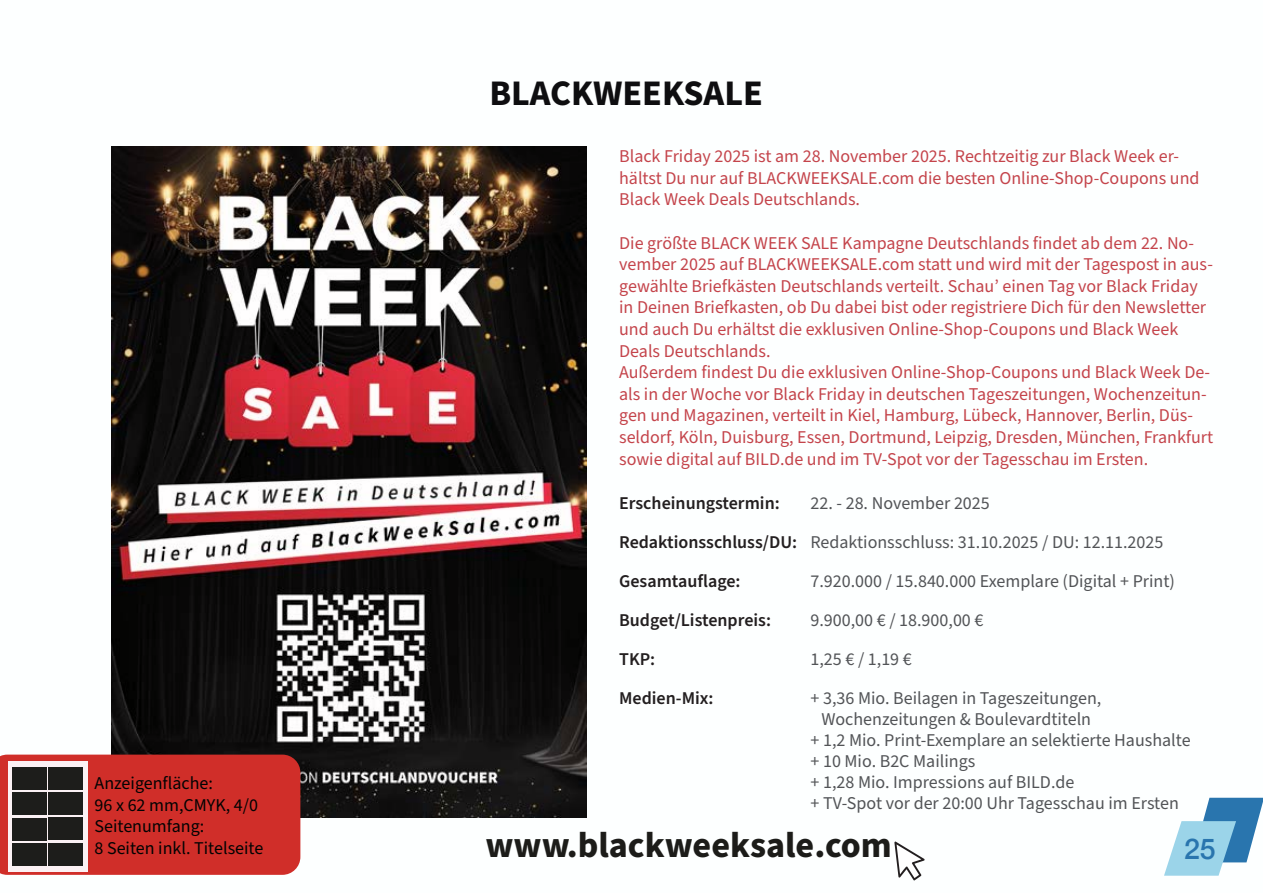
<style>
.page{position:relative;width:1263px;height:893px;background:#fff}
.page>*{position:absolute;margin:0;border:0;box-sizing:border-box;transform-origin:0 0}
.t1{font:700 36px "Source Sans Pro";color:#1c1c19}
.t2{font:700 36px "Source Sans Pro";color:#0e0e10}
.t3{font:500 28.5px "Helvetica Neue";color:#2975ae}
.t4{font:18px/21.6px "Source Sans Pro";color:#c4444b}
.t5{font:18px/39px "Source Sans Pro";color:#525457}
.t6{font:600 18px/39px "Source Sans Pro";color:#231f20}
.t7{font:18px/21.6px "Source Sans Pro";color:#020303}
</style>
<div class="page">
<img style="left:112px;top:146px;width:475px;height:672px">
<div style="left:0;top:755px;width:300px;height:120px;background:#d02e29"></div>
<div style="left:8px;top:761px;width:80px;height:110px;background:#fbf1f4"></div>
<div style="left:12px;top:767px;width:35px;height:23px;background:#1d1d1b"></div>
<div style="left:49px;top:767px;width:34px;height:22px;background:#1d1d1b"></div>
<div style="left:12px;top:793px;width:35px;height:22px;background:#1d1d1b"></div>
<div style="left:49px;top:792px;width:34px;height:23px;background:#1d1d1b"></div>
<div style="left:12px;top:818px;width:35px;height:22px;background:#1d1d1b"></div>
<div style="left:49px;top:818px;width:34px;height:22px;background:#1d1d1b"></div>
<div style="left:12px;top:843px;width:35px;height:23px;background:#1d1d1b"></div>
<div style="left:49px;top:843px;width:34px;height:22px;background:#1d1d1b"></div>
<svg style="left:894px;top:841px;width:31px;height:39px"></svg>
<svg style="left:1164px;top:798px;width:99px;height:78px"></svg>
<p class="t7" style="left:95px;top:773px;width:170px">Anzeigenfläche:<br>96 x 62 mm,CMYK, 4/0<br>Seitenumfang:<br>8 Seiten inkl. Titelseite</p>
<h1 class="t2" style="left:489px;top:68px;width:275px">BLACKWEEKSALE</h1>
<p class="t4" style="left:619px;top:146px;width:582px">Black Friday 2025 ist am 28. November 2025. Rechtzeitig zur Black Week er&shy;hältst Du nur auf BLACKWEEKSALE.com die besten Online-Shop-Coupons und<br>Black Week Deals Deutschlands.</p>
<p class="t4" style="left:619px;top:232px;width:596px">Die größte BLACK WEEK SALE Kampagne Deutschlands findet ab dem 22. No&shy;vember 2025 auf BLACKWEEKSALE.com statt und wird mit der Tagespost in aus&shy;gewählte Briefkästen Deutschlands verteilt. Schau’ einen Tag vor Black Friday in Deinen Briefkasten, ob Du dabei bist oder registriere Dich für den Newsletter und auch Du erhältst die exklusiven Online-Shop-Coupons und Black Week Deals Deutschlands.<br>Außerdem findest Du die exklusiven Online-Shop-Coupons und Black Week De&shy;als in der Woche vor Black Friday in deutschen Tageszeitungen, Wochenzeitun&shy;gen und Magazinen, verteilt in Kiel, Hamburg, Lübeck, Hannover, Berlin, Düs&shy;seldorf, Köln, Duisburg, Essen, Dortmund, Leipzig, Dresden, München, Frankfurt sowie digital auf BILD.de und im TV-Spot vor der Tagesschau im Ersten.</p>
<p class="t5" style="left:810px;top:484px;width:366px">22. - 28. November 2025<br>Redaktionsschluss: 31.10.2025 / DU: 12.11.2025<br>7.920.000 / 15.840.000 Exemplare (Digital + Print)<br>9.900,00 € / 18.900,00 €<br>1,25 € / 1,19 €<br>+ 3,36 Mio. Beilagen in Tageszeitungen,</p>
<p class="t5" style="left:810px;top:709px;width:382px;line-height:21px;text-indent:11px">Wochenzeitungen &amp; Boulevardtiteln<br>+ 1,2 Mio. Print-Exemplare an selektierte Haushalte + 10 Mio. B2C Mailings<br>+ 1,28 Mio. Impressions auf BILD.de<br>+ TV-Spot vor der 20:00 Uhr Tagesschau im Ersten</p>
<p class="t6" style="left:619px;top:484px;width:179px">Erscheinungstermin:<br>Redaktionsschluss/DU:<br>Gesamtauflage:<br>Budget/Listenpreis:<br>TKP:<br>Medien-Mix:</p>
<h1 class="t1" style="left:485px;top:821px;width:408px">www.blackweeksale.com</h1>
<h2 class="t3" style="left:1184px;top:826px;width:33px">25</h2>
</div>
